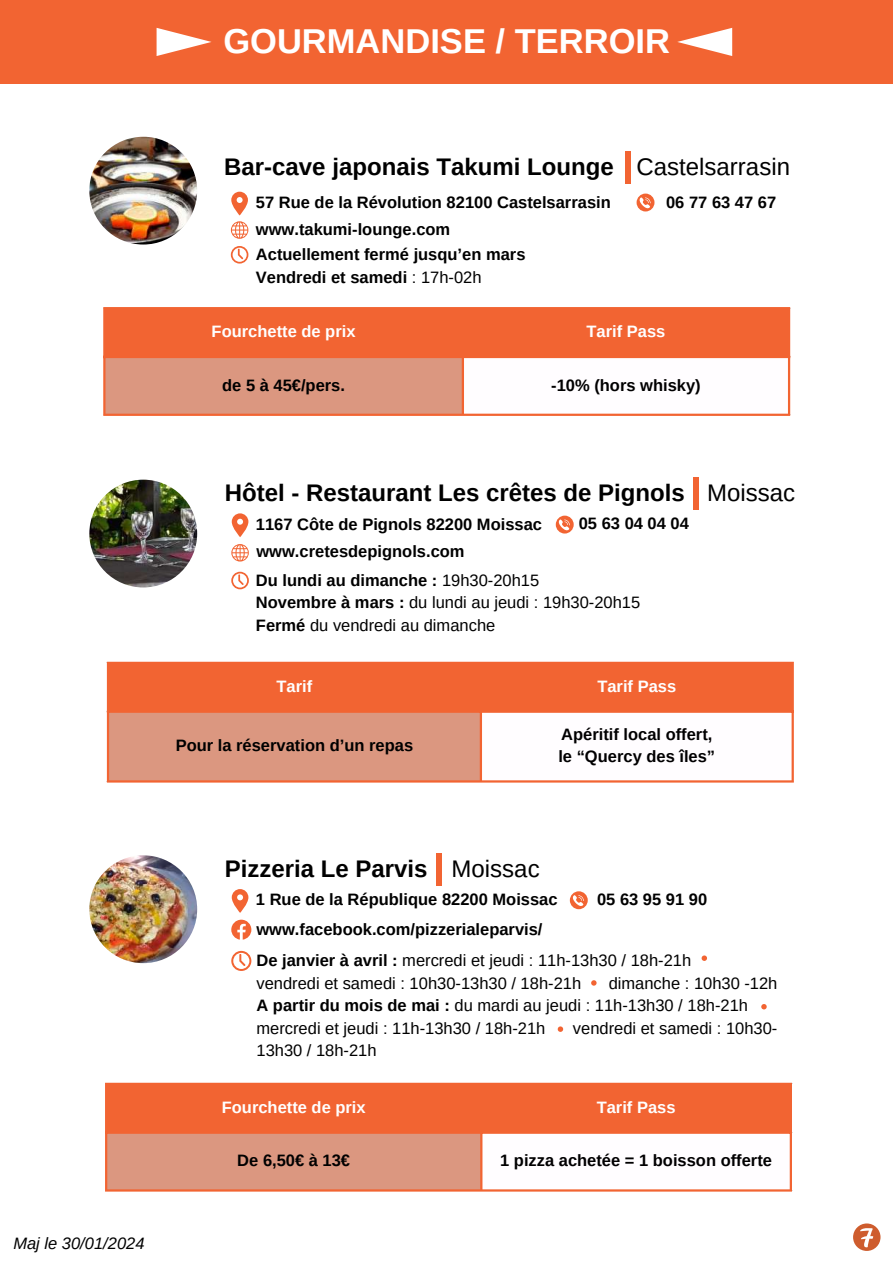
<style>
.page{position:relative;width:893px;height:1264px;background:#fff}
.page>*{position:absolute;margin:0;border:0;box-sizing:border-box;transform-origin:0 0}
.t1{font:700 34.5px "Arimo";color:#fff}
.t2{font:700 24px "Arimo";color:#000}
.t3{font:700 16.5px/22.5px "Arimo";color:#000}
.t4{font:16.5px/22.5px "Arimo";color:#000}
.t5{font:700 16.5px "Arimo";color:#fff}
.t6{font:italic 16.5px "Arimo";color:#000}
.s1{font-weight:400}
.s2{font-weight:700}
</style>
<div class="page">
<div style="left:0;top:0;width:892px;height:84px;background:#f26432"></div>
<svg style="left:156px;top:28px;width:55px;height:28px"></svg>
<svg style="left:677px;top:28px;width:55px;height:28px"></svg>
<svg style="left:853px;top:1223px;width:27px;height:27px"></svg>
<img style="left:89px;top:137px;width:108px;height:107px;border-radius:50%">
<div style="left:625px;top:152px;width:6px;height:32px;background:#f26432"></div>
<svg style="left:231px;top:192px;width:17px;height:23px"></svg>
<svg style="left:231px;top:246px;width:17px;height:17px"></svg>
<svg style="left:636px;top:193px;width:18px;height:18px"></svg>
<div style="left:105px;top:309px;width:682px;height:47px;background:#f26432"></div>
<div style="left:104px;top:357px;width:359px;height:58px;background:#db9780"></div>
<hr style="left:103px;top:309px;width:2px;height:104px;background:#f26432">
<hr style="left:461px;top:309px;width:3px;height:104px;background:#f26432">
<hr style="left:787px;top:309px;width:3px;height:104px;background:#f26432">
<hr style="left:103px;top:307px;width:687px;height:2px;background:#f26432">
<hr style="left:103px;top:356px;width:687px;height:2px;background:#f26432">
<hr style="left:103px;top:413px;width:687px;height:3px;background:#f26432">
<svg style="left:231px;top:221px;width:17px;height:18px"></svg>
<div style="left:693px;top:478px;width:6px;height:32px;background:#f26432"></div>
<svg style="left:232px;top:513px;width:16px;height:24px"></svg>
<svg style="left:231px;top:544px;width:18px;height:17px"></svg>
<svg style="left:555px;top:515px;width:18px;height:18px"></svg>
<div style="left:109px;top:664px;width:682px;height:46px;background:#f26432"></div>
<div style="left:108px;top:711px;width:373px;height:70px;background:#db9780"></div>
<hr style="left:107px;top:664px;width:2px;height:116px;background:#f26432">
<hr style="left:479px;top:664px;width:3px;height:116px;background:#f26432">
<hr style="left:791px;top:664px;width:2px;height:116px;background:#f26432">
<hr style="left:107px;top:661px;width:686px;height:3px;background:#f26432">
<hr style="left:107px;top:710px;width:686px;height:2px;background:#f26432">
<hr style="left:107px;top:780px;width:686px;height:2px;background:#f26432">
<img style="left:89px;top:479px;width:108px;height:108px;border-radius:50%">
<div style="left:436px;top:853px;width:6px;height:32px;background:#f26432"></div>
<svg style="left:232px;top:889px;width:16px;height:23px"></svg>
<svg style="left:569px;top:891px;width:18px;height:18px"></svg>
<div style="left:107px;top:1084px;width:682px;height:47px;background:#f26432"></div>
<div style="left:106px;top:1132px;width:375px;height:58px;background:#db9780"></div>
<hr style="left:105px;top:1084px;width:2px;height:105px;background:#f26432">
<hr style="left:480px;top:1084px;width:2px;height:105px;background:#f26432">
<hr style="left:789px;top:1084px;width:3px;height:105px;background:#f26432">
<hr style="left:105px;top:1082px;width:687px;height:2px;background:#f26432">
<hr style="left:105px;top:1131px;width:687px;height:2px;background:#f26432">
<hr style="left:105px;top:1189px;width:687px;height:2px;background:#f26432">
<img style="left:89px;top:855px;width:108px;height:108px;border-radius:50%">
<svg style="left:231px;top:919px;width:20px;height:20px"></svg>
<svg style="left:231px;top:950px;width:20px;height:20px"></svg>
<svg style="left:231px;top:571px;width:18px;height:18px"></svg>
<svg style="left:701px;top:955px;width:6px;height:5px"></svg>
<svg style="left:591px;top:980px;width:5px;height:5px"></svg>
<svg style="left:557px;top:1026px;width:6px;height:5px"></svg>
<svg style="left:761px;top:1004px;width:5px;height:5px"></svg>
<h1 class="t1" style="left:223px;top:22px;width:448px">GOURMANDISE / TERROIR</h1>
<h2 class="t2" style="left:224px;top:153px;width:567px">Bar-cave japonais Takumi Lounge <span class="s1">Castelsarrasin</span></h2>
<p class="t3" style="left:256px;top:191px;width:356px">57 Rue de la Révolution 82100 Castelsarrasin</p>
<p class="t3" style="left:666px;top:191px;width:112px">06 77 63 47 67</p>
<p class="t3" style="left:256px;top:217px;width:271px;line-height:24.8px">www.takumi-lounge.com<br>Actuellement fermé jusqu’en mars</p>
<p class="t3" style="left:256px;top:265px;width:227px">Vendredi et samedi <span class="s1">: 17h-02h</span></p>
<p class="t5" style="left:212px;top:322px;width:145px">Fourchette de prix</p>
<p class="t5" style="left:586px;top:322px;width:80px">Tarif Pass</p>
<p class="t3" style="left:222px;top:374px;width:124px">de 5 à 45€/pers.</p>
<p class="t3" style="left:551px;top:374px;width:151px">-10% (hors whisky)</p>
<h2 class="t2" style="left:225px;top:479px;width:572px">Hôtel - Restaurant Les crêtes de Pignols <span class="s1">Moissac</span></h2>
<p class="t3" style="left:256px;top:513px;width:287px">1167 Côte de Pignols 82200 Moissac</p>
<p class="t3" style="left:578px;top:512px;width:112px">05 63 04 04 04</p>
<p class="t3" style="left:256px;top:539px;width:209px">www.cretesdepignols.com</p>
<p class="t4" style="left:256px;top:569px;width:386px"><span class="s2">Du lundi au dimanche :</span> 19h30-20h15<br><span class="s2">Novembre à mars :</span> du lundi au jeudi : 19h30-20h15<br><span class="s2">Fermé</span> du vendredi au dimanche</p>
<p class="t5" style="left:276px;top:677px;width:37px">Tarif</p>
<p class="t5" style="left:597px;top:677px;width:80px">Tarif Pass</p>
<p class="t3" style="left:176px;top:734px;width:239px">Pour la réservation d’un repas</p>
<p class="t3" style="left:558px;top:722px;width:158px">Apéritif local offert, le “Quercy des îles”</p>
<p class="t6" style="left:13px;top:1234px;width:133px">Maj le 30/01/2024</p>
<h2 class="t2" style="left:225px;top:855px;width:316px">Pizzeria Le Parvis <span class="s1">Moissac</span></h2>
<p class="t3" style="left:256px;top:888px;width:303px">1 Rue de la République 82200 Moissac</p>
<p class="t3" style="left:597px;top:887px;width:112px">05 63 95 91 90</p>
<p class="t3" style="left:256px;top:913px;width:436px;line-height:31.7px">www.facebook.com/pizzerialeparvis/<br>De janvier à avril : <span class="s1">mercredi et jeudi : 11h-13h30 / 18h-21h</span></p>
<p class="t4" style="left:256px;top:971px;width:326px">vendredi et samedi : 10h30-13h30 / 18h-21h</p>
<p class="t4" style="left:256px;top:971px;width:522px;text-indent:352px">dimanche : 10h30 -12h<br><span class="s2">A partir du mois de mai :</span> du mardi au jeudi : 11h-13h30 / 18h-21h mercredi et jeudi : 11h-13h30 / 18h-21h</p>
<p class="t4" style="left:573px;top:1016px;width:206px">vendredi et samedi : 10h30-</p>
<p class="t4" style="left:256px;top:1039px;width:122px">13h30 / 18h-21h</p>
<p class="t5" style="left:222px;top:1098px;width:145px">Fourchette de prix</p>
<p class="t5" style="left:596px;top:1098px;width:80px">Tarif Pass</p>
<p class="t3" style="left:237px;top:1149px;width:114px">De 6,50€ à 13€</p>
<p class="t3" style="left:500px;top:1149px;width:273px">1 pizza achetée = 1 boisson offerte</p>
</div>
